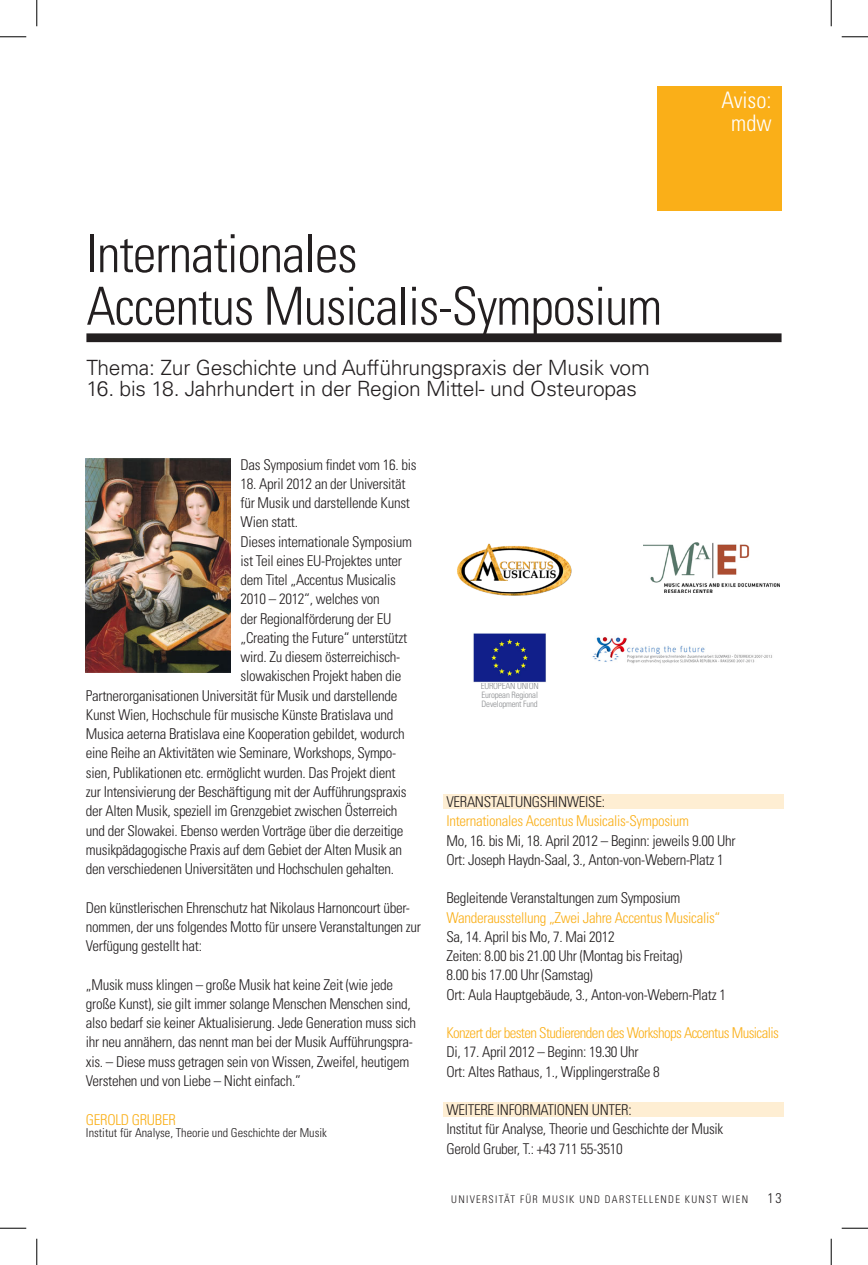
<style>
.page{position:relative;width:868px;height:1265px;background:#fff}
.page>*{position:absolute;margin:0;border:0;box-sizing:border-box;transform-origin:0 0}
.t1{font:300 condensed 52.5px "Univers LT Std";letter-spacing:-.02em;color:#231f20}
.t2{font:300 condensed 22.75px "Univers LT Std";color:#fff}
.t3{font:300 21px "Univers LT Std";letter-spacing:-.01em;color:#231f20}
.t4{font:300 condensed 14.88px/19.2px "Univers LT Std";letter-spacing:-.02em;color:#231f20}
.t5{font:300 condensed 14.88px "Univers LT Std";letter-spacing:-.02em;color:#faaf18}
.t6{font:300 condensed 14.88px "Univers LT Std";letter-spacing:-.04em;color:#faaf18}
.t7{font:300 condensed 14px "Univers LT Std";color:#231f20}
.t8{font:300 condensed 12.25px "Univers LT Std";color:#231f20}
.t9{font:300 condensed 10.5px "Univers LT Std";letter-spacing:.12em;color:#231f20}
.t10{font:300 condensed 8.75px "Univers LT Std";letter-spacing:-.02em;color:#8a8c8f}
</style>
<div class="page">
<div style="left:657px;top:86px;width:124px;height:124px;background:#faaf18"></div>
<div style="left:444px;top:793px;width:339px;height:15px;background:#feeed3"></div>
<div style="left:444px;top:1102px;width:339px;height:14px;background:#feeed3"></div>
<div style="left:86px;top:333px;width:695px;height:9px;background:#231f20"></div>
<img style="left:643px;top:542px;width:135px;height:50px">
<img style="left:457px;top:543px;width:115px;height:53px">
<img style="left:86px;top:458px;width:144px;height:214px">
<img style="left:473px;top:633px;width:73px;height:49px">
<img style="left:592px;top:637px;width:180px;height:27px">
<svg style="left:0;top:36px;width:26px;height:1px"></svg>
<svg style="left:841px;top:36px;width:26px;height:1px"></svg>
<svg style="left:0;top:1227px;width:26px;height:1px"></svg>
<svg style="left:841px;top:1227px;width:26px;height:1px"></svg>
<svg style="left:36px;top:0;width:1px;height:26px"></svg>
<svg style="left:36px;top:1238px;width:1px;height:26px"></svg>
<svg style="left:830px;top:0;width:1px;height:26px"></svg>
<svg style="left:830px;top:1238px;width:1px;height:26px"></svg>
<p class="t1" style="left:86px;top:222px;width:272px">Internationales</p>
<p class="t1" style="left:86px;top:274px;width:577px">Accentus Musicalis-Symposium</p>
<p class="t3" style="left:86px;top:354px;width:564px">Thema: Zur Geschichte und Aufführungspraxis der Musik vom</p>
<p class="t3" style="left:86px;top:375px;width:551px">16. bis 18. Jahrhundert in der Region Mittel- und Osteuropas</p>
<p class="t2" style="left:721px;top:86px;width:52px">Aviso:</p>
<p class="t2" style="left:730px;top:109px;width:42px">mdw</p>
<p class="t4" style="left:240px;top:454px;width:177px">Das Symposium findet vom 16. bis</p>
<p class="t4" style="left:240px;top:474px;width:171px">18. April 2012 an der Universität für Musik und darstellende Kunst<br>Wien statt.</p>
<p class="t4" style="left:240px;top:531px;width:173px">Dieses internationale Symposium</p>
<p class="t4" style="left:240px;top:551px;width:163px">ist Teil eines EU-Projektes unter</p>
<p class="t4" style="left:240px;top:570px;width:157px">dem Titel „Accentus Musicalis</p>
<p class="t4" style="left:240px;top:589px;width:141px">2010 – 2012“, welches von</p>
<p class="t4" style="left:240px;top:608px;width:152px">der Regionalförderung der EU</p>
<p class="t4" style="left:240px;top:628px;width:168px">„Creating the Future“ unterstützt</p>
<p class="t4" style="left:240px;top:647px;width:161px">wird. Zu diesem österreichisch-</p>
<p class="t4" style="left:240px;top:666px;width:162px">slowakischen Projekt haben die</p>
<p class="t4" style="left:86px;top:685px;width:313px">Partnerorganisationen Universität für Musik und darstellende</p>
<p class="t4" style="left:86px;top:705px;width:309px">Kunst Wien, Hochschule für musische Künste Bratislava und</p>
<p class="t4" style="left:86px;top:724px;width:320px">Musica aeterna Bratislava eine Kooperation gebildet, wodurch</p>
<p class="t4" style="left:86px;top:743px;width:312px">eine Reihe an Aktivitäten wie Seminare, Workshops, Sympo-</p>
<p class="t4" style="left:86px;top:762px;width:311px">sien, Publikationen etc. ermöglicht wurden. Das Projekt dient</p>
<p class="t4" style="left:86px;top:782px;width:322px">zur Intensivierung der Beschäftigung mit der Aufführungspraxis</p>
<p class="t4" style="left:86px;top:801px;width:313px">der Alten Musik, speziell im Grenzgebiet zwischen Österreich</p>
<p class="t4" style="left:86px;top:820px;width:319px">und der Slowakei. Ebenso werden Vorträge über die derzeitige</p>
<p class="t4" style="left:86px;top:839px;width:317px">musikpädagogische Praxis auf dem Gebiet der Alten Musik an</p>
<p class="t4" style="left:86px;top:859px;width:309px">den verschiedenen Universitäten und Hochschulen gehalten.</p>
<p class="t4" style="left:86px;top:897px;width:336px">Den künstlerischen Ehrenschutz hat Nikolaus Harnoncourt über&shy;nommen, der uns folgendes Motto für unsere Veranstaltungen zur<br>Verfügung gestellt hat:</p>
<p class="t4" style="left:86px;top:974px;width:331px">„Musik muss klingen – große Musik hat keine Zeit (wie jede große Kunst), sie gilt immer solange Menschen Menschen sind, also bedarf sie keiner Aktualisierung. Jede Generation muss sich ihr neu annähern, das nennt man bei der Musik Aufführungspra&shy;xis. – Diese muss getragen sein von Wissen, Zweifel, heutigem Verstehen und von Liebe – Nicht einfach.”</p>
<p class="t5" style="left:86px;top:1109px;width:91px">GEROLD GRUBER</p>
<p class="t8" style="left:86px;top:1124px;width:242px">Institut für Analyse, Theorie und Geschichte der Musik</p>
<p class="t10" style="left:480px;top:681px;width:60px">EUROPEAN UNION</p>
<p class="t10" style="left:481px;top:689px;width:58px">European Regional</p>
<p class="t10" style="left:481px;top:698px;width:58px">Development Fund</p>
<p class="t4" style="left:446px;top:792px;width:160px">VERANSTALTUNGSHINWEISE:</p>
<p class="t5" style="left:446px;top:811px;width:244px">Internationales Accentus Musicalis-Symposium</p>
<p class="t4" style="left:446px;top:830px;width:290px">Mo, 16. bis Mi, 18. April 2012 – Beginn: jeweils 9.00 Uhr</p>
<p class="t4" style="left:446px;top:849px;width:278px">Ort: Joseph Haydn-Saal, 3., Anton-von-Webern-Platz 1</p>
<p class="t4" style="left:446px;top:888px;width:235px">Begleitende Veranstaltungen zum Symposium</p>
<p class="t5" style="left:446px;top:908px;width:275px">Wanderausstellung „Zwei Jahre Accentus Musicalis“</p>
<p class="t4" style="left:446px;top:926px;width:170px">Sa, 14. April bis Mo, 7. Mai 2012</p>
<p class="t4" style="left:446px;top:946px;width:237px">Zeiten: 8.00 bis 21.00 Uhr (Montag bis Freitag)</p>
<p class="t4" style="left:446px;top:965px;width:148px">8.00 bis 17.00 Uhr (Samstag)</p>
<p class="t4" style="left:446px;top:984px;width:281px">Ort: Aula Hauptgebäude, 3., Anton-von-Webern-Platz 1</p>
<p class="t6" style="left:446px;top:1023px;width:334px">Konzert der besten Studierenden des Workshops Accentus Musicalis</p>
<p class="t4" style="left:446px;top:1042px;width:194px">Di, 17. April 2012 – Beginn: 19.30 Uhr</p>
<p class="t4" style="left:446px;top:1061px;width:215px">Ort: Altes Rathaus, 1., Wipplingerstraße 8</p>
<p class="t4" style="left:446px;top:1100px;width:187px">WEITERE INFORMATIONEN UNTER:</p>
<p class="t4" style="left:446px;top:1119px;width:278px">Institut für Analyse, Theorie und Geschichte der Musik</p>
<p class="t4" style="left:446px;top:1138px;width:178px">Gerold Gruber, T.: +43 711 55-3510</p>
<p class="t9" style="left:451px;top:1192px;width:298px">UNIVERSITÄT FÜR MUSIK UND DARSTELLENDE KUNST WIEN</p>
<p class="t7" style="left:767px;top:1189px;width:16px">13</p>
</div>
